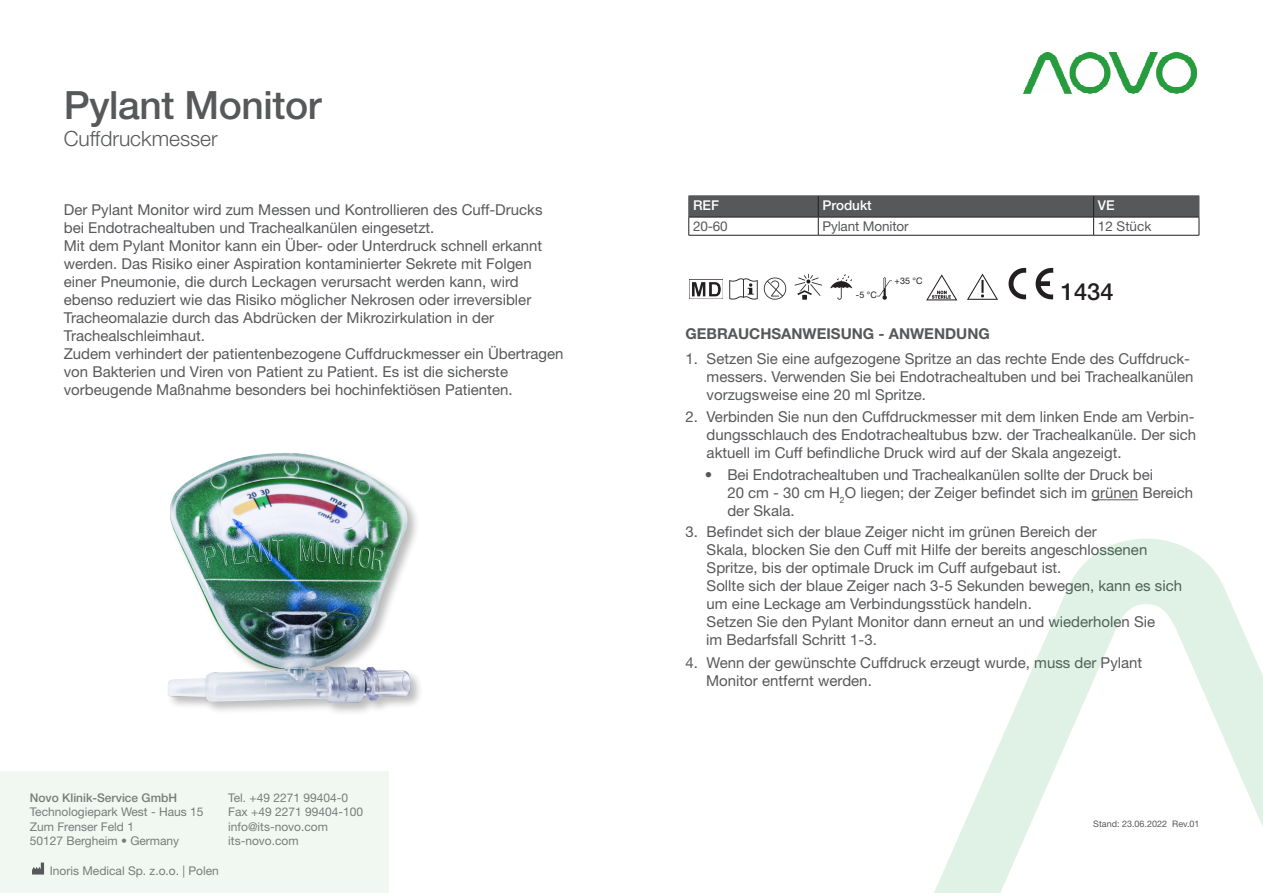
<style>
.page{position:relative;width:1263px;height:893px;background:#fff}
.page>*{position:absolute;margin:0;border:0;box-sizing:border-box;transform-origin:0 0}
.t1{font:500 39px "Helvetica Neue LT Std";letter-spacing:-.01em;color:#57585a}
.t2{font:500 23.7px "Helvetica Neue LT Std";color:#231f20}
.t3{font:300 21px "Helvetica Neue LT Std";color:#57585a}
.t4{font:15px/18px "Helvetica Neue LT Std";color:#57585a}
.t5{font:700 15px "Helvetica Neue LT Std";color:#57585a}
.t6{font:13.5px "Helvetica Neue LT Std";letter-spacing:-.01em;color:#57585a}
.t7{font:500 13.5px "Helvetica Neue LT Std";color:#fff}
.t8{font:12px "Helvetica Neue LT Std";color:#57585a}
.t9{font:500 12px "Helvetica Neue LT Std";color:#57585a}
.t10{font:9px "Helvetica Neue LT Std";color:#57585a}
.t11{font:9px "Helvetica Neue LT Std";color:#231f20}
</style>
<div class="page">
<hr style="left:1091px;top:499px;width:47px;height:1px;background:#57585a">
<img style="left:1024px;top:52px;width:173px;height:42px">
<img style="left:1009px;top:267px;width:45px;height:33px">
<img style="left:763px;top:277px;width:24px;height:22px">
<img style="left:794px;top:274px;width:27px;height:26px">
<img style="left:830px;top:274px;width:23px;height:25px">
<img style="left:729px;top:278px;width:29px;height:22px">
<img style="left:926px;top:274px;width:31px;height:27px">
<img style="left:967px;top:273px;width:31px;height:27px">
<img style="left:692px;top:282px;width:29px;height:15px">
<img style="left:877px;top:277px;width:15px;height:22px">
<svg style="left:688px;top:196px;width:512px;height:39px"></svg>
<hr style="left:688px;top:235px;width:130px;height:1px;background:#231f20">
<hr style="left:818px;top:235px;width:275px;height:1px;background:#231f20">
<hr style="left:1094px;top:235px;width:105px;height:1px;background:#231f20">
<svg style="left:934px;top:538px;width:329px;height:355px"></svg>
<img style="left:168px;top:453px;width:252px;height:260px">
<div style="left:0;top:772px;width:389px;height:121px;background:#f1f7f1"></div>
<img style="left:32px;top:862px;width:12px;height:13px">
<p class="t1" style="left:64px;top:82px;width:259px">Pylant Monitor</p>
<p class="t3" style="left:64px;top:125px;width:156px">Cuffdruckmesser</p>
<p class="t4" style="left:64px;top:200px;width:480px">Der Pylant Monitor wird zum Messen und Kontrollieren des Cuff-Drucks bei Endotrachealtuben und Trachealkanülen eingesetzt.</p>
<p class="t4" style="left:64px;top:236px;width:480px">Mit dem Pylant Monitor kann ein Über- oder Unterdruck schnell erkannt werden. Das Risiko einer Aspiration kontaminierter Sekrete mit Folgen einer Pneumonie, die durch Leckagen verursacht werden kann, wird ebenso reduziert wie das Risiko möglicher Nekrosen oder irreversibler Tracheomalazie durch das Abdrücken der Mikrozirkulation in der Trachealschleimhaut.</p>
<p class="t4" style="left:64px;top:344px;width:501px">Zudem verhindert der patientenbezogene Cuffdruckmesser ein Übertragen von Bakterien und Viren von Patient zu Patient. Es ist die sicherste vorbeugende Maßnahme besonders bei hochinfektiösen Patienten.</p>
<p class="t9" style="left:30px;top:790px;width:149px">Novo Klinik-Service GmbH</p>
<p class="t8" style="left:30px;top:805px;width:175px">Technologiepark West - Haus 15</p>
<p class="t8" style="left:30px;top:819px;width:106px">Zum Frenser Feld 1</p>
<p class="t8" style="left:30px;top:834px;width:151px">50127 Bergheim • Germany</p>
<p class="t8" style="left:50px;top:863px;width:171px">Inoris Medical Sp. z.o.o. | Polen</p>
<p class="t8" style="left:228px;top:790px;width:121px">Tel. +49 2271 99404-0</p>
<p class="t8" style="left:228px;top:805px;width:136px">Fax +49 2271 99404-100</p>
<p class="t8" style="left:228px;top:819px;width:101px">info@its-novo.com</p>
<p class="t8" style="left:228px;top:834px;width:72px">its-novo.com</p>
<p class="t7" style="left:693px;top:197px;width:28px">REF</p>
<p class="t7" style="left:822px;top:197px;width:51px">Produkt</p>
<p class="t7" style="left:1098px;top:197px;width:18px">VE</p>
<p class="t6" style="left:693px;top:218px;width:36px">20-60</p>
<p class="t6" style="left:822px;top:218px;width:88px">Pylant Monitor</p>
<p class="t6" style="left:1098px;top:218px;width:55px">12 Stück</p>
<p class="t11" style="left:894px;top:275px;width:30px">+35 °C</p>
<p class="t11" style="left:856px;top:289px;width:23px">-5 °C</p>
<p class="t2" style="left:1061px;top:278px;width:54px">1434</p>
<p class="t5" style="left:685px;top:325px;width:306px">GEBRAUCHSANWEISUNG - ANWENDUNG</p>
<p class="t4" style="left:707px;top:349px;width:488px;text-indent:-21px">1. Setzen Sie eine aufgezogene Spritze an das rechte Ende des Cuffdruck&shy;messers. Verwenden Sie bei Endotrachealtuben und bei Trachealkanülen vorzugsweise eine 20 ml Spritze.</p>
<p class="t4" style="left:685px;top:407px;width:512px;text-align:right">2. Verbinden Sie nun den Cuffdruckmesser mit dem linken Ende am Verbin&shy;dungsschlauch des Endotrachealtubus bzw. der Trachealkanüle. Der sich</p>
<p class="t4" style="left:707px;top:443px;width:417px">aktuell im Cuff befindliche Druck wird auf der Skala angezeigt.</p>
<p class="t4" style="left:727px;top:466px;width:467px;text-indent:-22px">• Bei Endotrachealtuben und Trachealkanülen sollte der Druck bei<br>20 cm - 30 cm H<sub>2</sub>O liegen; der Zeiger befindet sich im grünen Bereich der Skala.</p>
<p class="t4" style="left:707px;top:523px;width:442px;text-indent:-21px">3. Befindet sich der blaue Zeiger nicht im grünen Bereich der<br>Skala, blocken Sie den Cuff mit Hilfe der bereits angeschlossenen<br>Spritze, bis der optimale Druck im Cuff aufgebaut ist.</p>
<p class="t4" style="left:706px;top:577px;width:477px">Sollte sich der blaue Zeiger nach 3-5 Sekunden bewegen, kann es sich um eine Leckage am Verbindungsstück handeln.<br>Setzen Sie den Pylant Monitor dann erneut an und wiederholen Sie<br>im Bedarfsfall Schritt 1-3.</p>
<p class="t4" style="left:706px;top:653px;width:438px;text-indent:-21px">4. Wenn der gewünschte Cuffdruck erzeugt wurde, muss der Pylant<br>Monitor entfernt werden.</p>
<p class="t10" style="left:1093px;top:818px;width:108px">Stand: 23.06.2022 Rev.01</p>
</div>
